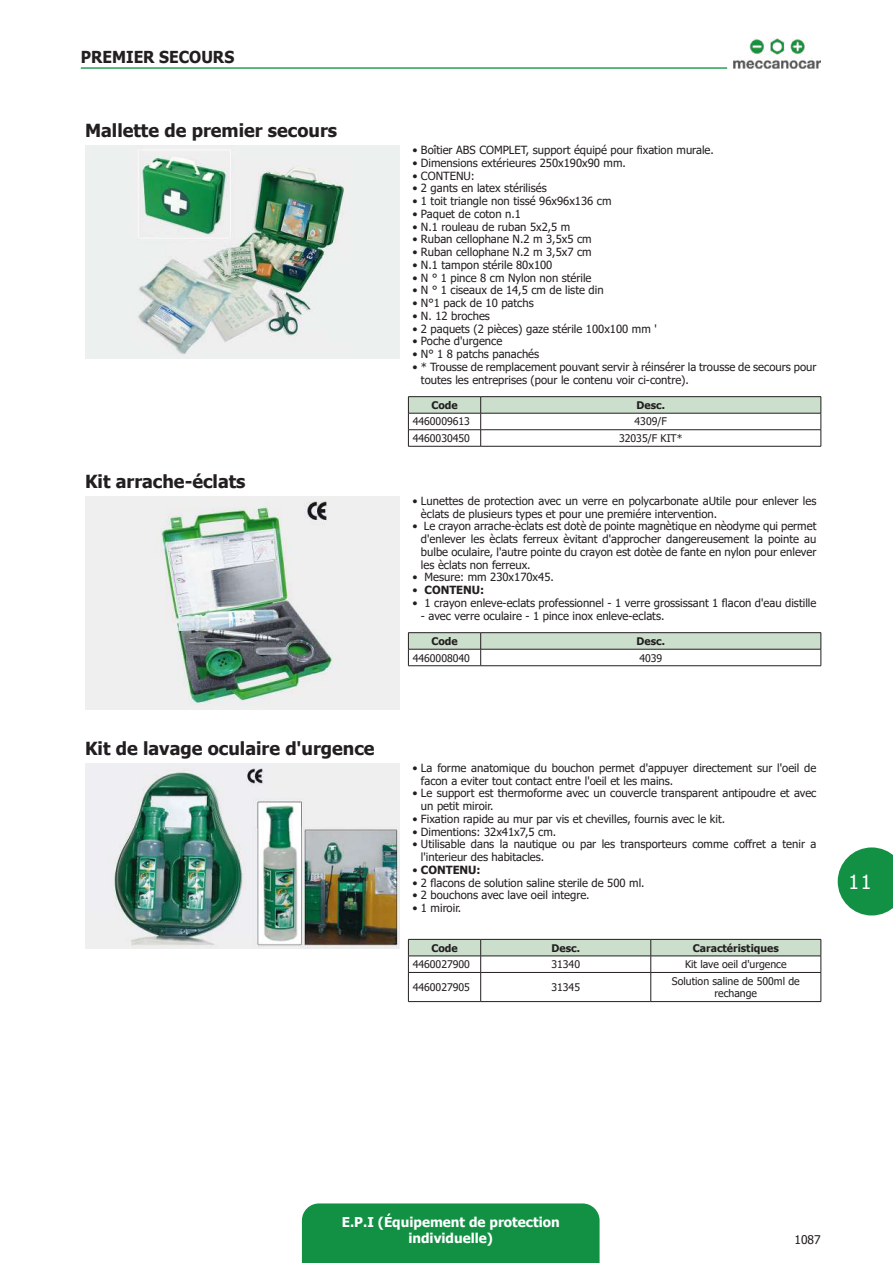
<style>
.page{position:relative;width:893px;height:1263px;background:#fff}
.page>*{position:absolute;margin:0;border:0;box-sizing:border-box;transform-origin:0 0}
.t1{font:19.5px "Tahoma";color:#fff}
.t2{font:700 18px "Tahoma";color:#231f20}
.t3{font:700 16.5px "Tahoma";color:#231f20;scale:.95 1}
.t4{font:700 13.5px/16.2px "Tahoma";color:#fff;text-align:center}
.t5{font:12px "Tahoma";color:#231f20}
.t6{font:11.25px/12.8px "Tahoma";color:#231f20}
.t7{font:700 11.25px "Tahoma";color:#231f20}
.t8{font:10.5px/12.6px "Tahoma";color:#231f20;text-align:center}
.t9{font:700 10.5px "Tahoma";color:#231f20}
.s1{font-weight:400}
</style>
<div class="page">
<div style="left:302px;top:1203px;width:298px;height:60px;background:#129145"></div>
<svg style="left:838px;top:847px;width:55px;height:68px;background:#37a262"></svg>
<img style="left:733px;top:38px;width:88px;height:31px">
<hr style="left:81px;top:67px;width:646px;height:2px;background:#2a9e59">
<img style="left:85px;top:146px;width:314px;height:212px">
<hr style="left:408px;top:396px;width:73px;height:1px;background:#231f20">
<hr style="left:481px;top:396px;width:340px;height:1px;background:#231f20">
<svg style="left:408px;top:397px;width:414px;height:49px"></svg>
<hr style="left:408px;top:446px;width:73px;height:1px;background:#231f20">
<hr style="left:481px;top:446px;width:340px;height:1px;background:#231f20">
<img style="left:85px;top:496px;width:314px;height:213px">
<hr style="left:408px;top:632px;width:73px;height:1px;background:#231f20">
<hr style="left:481px;top:632px;width:340px;height:1px;background:#231f20">
<svg style="left:408px;top:633px;width:414px;height:32px"></svg>
<hr style="left:408px;top:665px;width:73px;height:1px;background:#231f20">
<hr style="left:481px;top:665px;width:340px;height:1px;background:#231f20">
<img style="left:85px;top:763px;width:315px;height:185px">
<svg style="left:408px;top:939px;width:414px;height:62px"></svg>
<hr style="left:408px;top:1001px;width:73px;height:1px;background:#231f20">
<hr style="left:481px;top:1001px;width:170px;height:1px;background:#231f20">
<hr style="left:651px;top:1001px;width:170px;height:1px;background:#231f20">
<h3 class="t3" style="left:81px;top:45px;width:35px">Premie</h3>
<h3 class="t3" style="left:143px;top:45px;width:29px">r secou</h3>
<h3 class="t3" style="left:213px;top:45px;width:22px">rs</h3>
<h2 class="t2" style="left:85px;top:118px;width:254px">Mallette de premier secours</h2>
<h2 class="t2" style="left:85px;top:469px;width:162px">Kit arrache-éclats</h2>
<h2 class="t2" style="left:85px;top:735px;width:291px">Kit de lavage oculaire d'urgence</h2>
<p class="t6" style="left:412px;top:144px;width:303px">• Boîtier ABS COMPLET, support équipé pour fixation murale.</p>
<p class="t6" style="left:412px;top:157px;width:215px">• Dimensions extérieures 250x190x90 mm.</p>
<p class="t6" style="left:412px;top:170px;width:64px">• CONTENU:</p>
<p class="t6" style="left:412px;top:183px;width:136px">• 2 gants en latex stérilisés</p>
<p class="t6" style="left:412px;top:195px;width:200px">• 1 toit triangle non tissé 96x96x136 cm</p>
<p class="t6" style="left:412px;top:208px;width:110px">• Paquet de coton n.1</p>
<p class="t6" style="left:412px;top:221px;width:159px">• N.1 rouleau de ruban 5x2,5 m</p>
<p class="t6" style="left:412px;top:234px;width:181px">• Ruban cellophane N.2 m 3,5x5 cm</p>
<p class="t6" style="left:412px;top:246px;width:181px">• Ruban cellophane N.2 m 3,5x7 cm</p>
<p class="t6" style="left:412px;top:259px;width:141px">• N.1 tampon stérile 80x100</p>
<p class="t6" style="left:412px;top:272px;width:181px">• N ° 1 pince 8 cm Nylon non stérile</p>
<p class="t6" style="left:412px;top:285px;width:193px">• N ° 1 ciseaux de 14,5 cm de liste din</p>
<p class="t6" style="left:412px;top:297px;width:123px">• N°1 pack de 10 patchs</p>
<p class="t6" style="left:412px;top:310px;width:79px">• N. 12 broches</p>
<p class="t6" style="left:412px;top:323px;width:246px">• 2 paquets (2 pièces) gaze stérile 100x100 mm '</p>
<p class="t6" style="left:412px;top:336px;width:91px">• Poche d'urgence</p>
<p class="t6" style="left:412px;top:348px;width:128px">• N° 1 8 patchs panachés</p>
<p class="t6" style="left:421px;top:361px;width:397px;text-indent:-9px">• * Trousse de remplacement pouvant servir à réinsérer la trousse de secours pour toutes les entreprises (pour le contenu voir ci-contre).</p>
<p class="t9" style="left:431px;top:398px;width:28px">Code</p>
<p class="t9" style="left:637px;top:398px;width:30px">Desc.</p>
<p class="t8" style="left:413px;top:416px;width:59px">4460009613</p>
<p class="t8" style="left:635px;top:416px;width:34px">4309/F</p>
<p class="t8" style="left:413px;top:432px;width:59px">4460030450</p>
<p class="t8" style="left:619px;top:432px;width:65px">32035/F KIT*</p>
<p class="t6" style="left:421px;top:495px;width:397px;text-indent:-9px">• Lunettes de protection avec un verre en polycarbonate aUtile pour enlever les èclats de plusieurs types et pour une premiére intervention.</p>
<p class="t6" style="left:421px;top:521px;width:397px;text-align:justify;text-indent:-9px">• Le crayon arrache-èclats est dotè de pointe magnètique en nèodyme qui permet d'enlever les èclats ferreux èvitant d'approcher dangereusement la pointe au bulbe oculaire, l'autre pointe du crayon est dotèe de fante en nylon pour enlever les èclats non ferreux.</p>
<p class="t6" style="left:412px;top:572px;width:143px">• Mesure: mm 230x170x45.</p>
<p class="t7" style="left:412px;top:582px;width:73px"><span class="s1">•</span> CONTENU:</p>
<p class="t6" style="left:412px;top:597px;width:405px">• 1 crayon enleve-eclats professionnel - 1 verre grossissant 1 flacon d'eau distille</p>
<p class="t6" style="left:421px;top:610px;width:245px">- avec verre oculaire - 1 pince inox enleve-eclats.</p>
<p class="t9" style="left:431px;top:634px;width:28px">Code</p>
<p class="t9" style="left:637px;top:634px;width:30px">Desc.</p>
<p class="t8" style="left:413px;top:652px;width:59px">4460008040</p>
<p class="t8" style="left:639px;top:652px;width:24px">4039</p>
<p class="t6" style="left:421px;top:762px;width:397px;text-indent:-9px">• La forme anatomique du bouchon permet d'appuyer directement sur l'oeil de facon a eviter tout contact entre l'oeil et les mains.</p>
<p class="t6" style="left:421px;top:787px;width:397px;text-indent:-9px">• Le support est thermoforme avec un couvercle transparent antipoudre et avec un petit miroir.</p>
<p class="t6" style="left:412px;top:813px;width:314px">• Fixation rapide au mur par vis et chevilles, fournis avec le kit.</p>
<p class="t6" style="left:412px;top:826px;width:145px">• Dimentions: 32x41x7,5 cm.</p>
<p class="t6" style="left:421px;top:838px;width:397px;text-indent:-9px">• Utilisable dans la nautique ou par les transporteurs comme coffret a tenir a l'interieur des habitacles.</p>
<p class="t7" style="left:412px;top:862px;width:70px"><span class="s1">•</span> CONTENU:</p>
<p class="t6" style="left:412px;top:877px;width:234px">• 2 flacons de solution saline sterile de 500 ml.</p>
<p class="t6" style="left:412px;top:889px;width:179px">• 2 bouchons avec lave oeil integre.</p>
<p class="t6" style="left:412px;top:902px;width:50px">• 1 miroir.</p>
<p class="t9" style="left:431px;top:940px;width:28px">Code</p>
<p class="t9" style="left:551px;top:940px;width:30px">Desc.</p>
<p class="t9" style="left:693px;top:940px;width:87px">Caractéristiques</p>
<p class="t8" style="left:413px;top:959px;width:59px">4460027900</p>
<p class="t8" style="left:551px;top:959px;width:30px">31340</p>
<p class="t8" style="left:685px;top:959px;width:103px">Kit lave oeil d'urgence</p>
<p class="t8" style="left:413px;top:981px;width:59px">4460027905</p>
<p class="t8" style="left:551px;top:981px;width:30px">31345</p>
<p class="t8" style="left:672px;top:975px;width:129px">Solution saline de 500ml de rechange</p>
<h1 class="t1" style="left:848px;top:869px;width:25px">11</h1>
<p class="t4" style="left:342px;top:1214px;width:219px">E.P.I (Équipement de protection individuelle)</p>
<p class="t5" style="left:794px;top:1231px;width:28px">1087</p>
</div>
